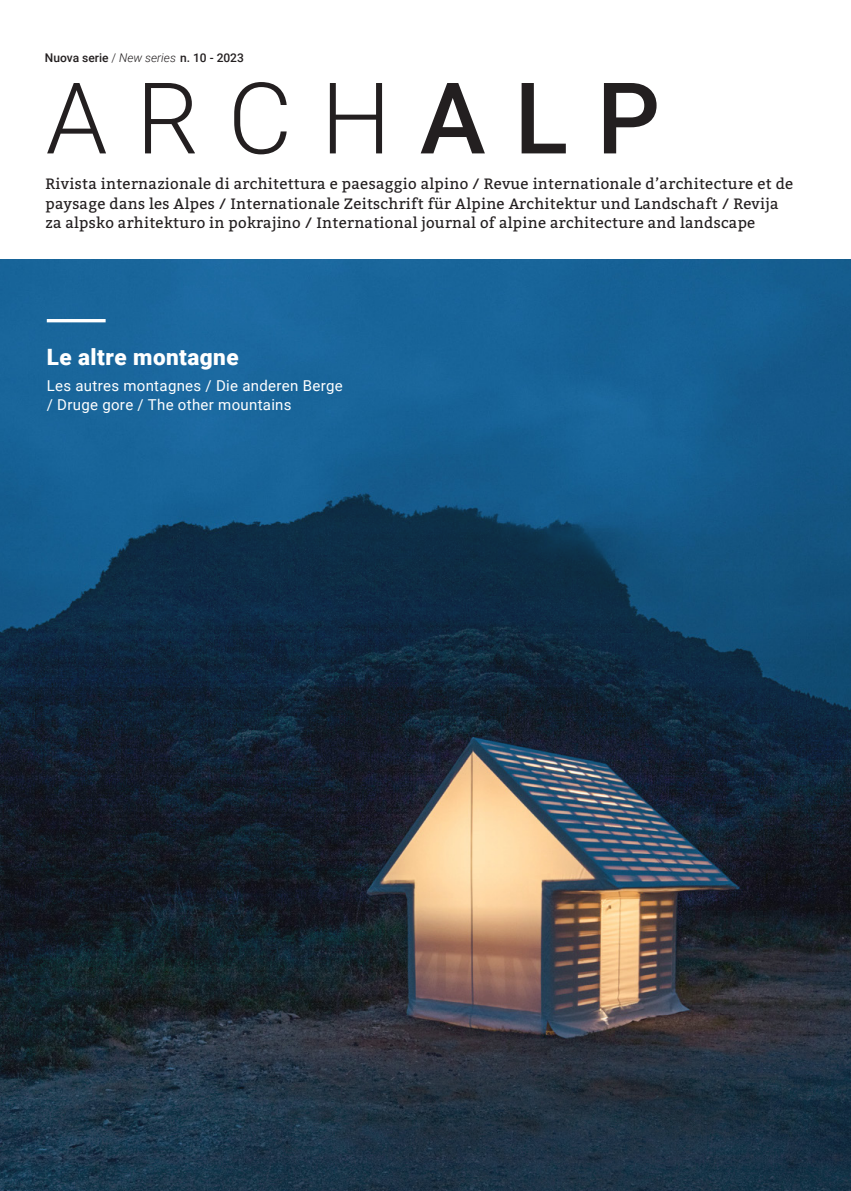
<style>
.page{position:relative;width:851px;height:1191px;background:#fff}
.page>*{position:absolute;margin:0;border:0;box-sizing:border-box;transform-origin:0 0}
.t1{font:900 22.5px "Roboto";letter-spacing:.02em;color:#fff}
.t2{font:15px/19.5px "Bitter";letter-spacing:.02em;color:#231f20}
.t3{font:15px "Roboto";letter-spacing:.02em;color:#fff}
.t4{font:500 12px "Roboto";color:#231f20}
.s1{font-weight:300}
.s2{font-weight:300;font-style:italic}
</style>
<div class="page">
<svg style="left:47px;top:82px;width:609px;height:72px"></svg>
<img style="left:0;top:259px;width:850px;height:932px">
<hr style="left:47px;top:319px;width:59px;height:3px;background:#fff">
<p class="t4" style="left:45px;top:49px;width:200px">Nuova serie <span class="s1">/</span> <span class="s2">New series</span> n. 10 - 2023</p>
<p class="t2" style="left:45px;top:174px;width:749px">Rivista internazionale di architettura e paesaggio alpino / Revue internationale d’architecture et de paysage dans les Alpes / Internationale Zeitschrift für Alpine Architektur und Landschaft / Revija za alpsko arhitekturo in pokrajino / International journal of alpine architecture and landscape</p>
<p class="t1" style="left:47px;top:341px;width:193px">Le altre montagne</p>
<p class="t3" style="left:47px;top:375px;width:297px">Les autres montagnes / Die anderen Berge</p>
<p class="t3" style="left:47px;top:394px;width:246px">/ Druge gore / The other mountains</p>
</div>
